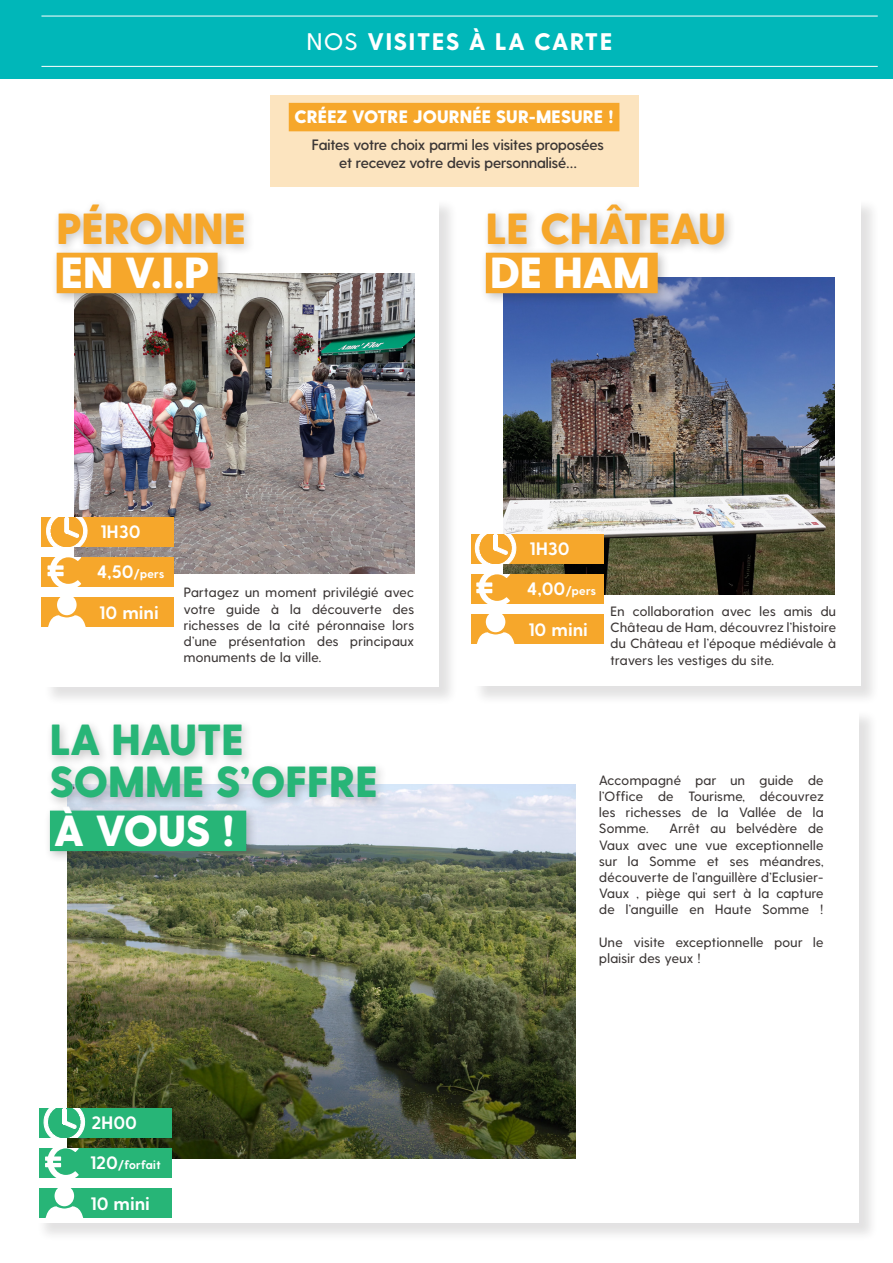
<style>
.page{position:relative;width:893px;height:1263px;background:#fff}
.page>*{position:absolute;margin:0;border:0;box-sizing:border-box;transform-origin:0 0}
.t1{font:800 43.5px/42px "Greycliff CF";color:#27b577}
.t2{font:800 43.5px "Greycliff CF";color:#fff}
.t3{font:800 43.5px "Greycliff CF";color:#f6a72b}
.t4{font:800 24px "Greycliff CF";letter-spacing:.075em;color:#fff}
.t5{font:700 18px "Greycliff CF";letter-spacing:.03em;color:#fff}
.t6{font:800 18px "Greycliff CF";letter-spacing:.01em;color:#fff}
.t7{font:600 15px/18px "Greycliff CF";color:#3b3635;text-align:center}
.t8{font:500 13.5px/16.2px "Greycliff CF";letter-spacing:.03em;color:#3b3635;text-align:justify}
.t9{font:700 12px "Greycliff CF";letter-spacing:.03em;color:#fff}
.s1{font-weight:500}
.s2{font-size:18px}
</style>
<div class="page">
<div style="left:270px;top:96px;width:368px;height:91px;background:#fce4bf"></div>
<div style="left:472px;top:199px;width:408px;height:506px;background:#231f20;opacity:.13"></div>
<div style="left:472px;top:197px;width:388px;height:489px;background:#fff"></div>
<img style="left:504px;top:278px;width:331px;height:316px">
<div style="left:480px;top:247px;width:190px;height:59px;background:#231f20;opacity:.27"></div>
<div style="left:486px;top:253px;width:172px;height:40px;background:#f6a72b"></div>
<div style="left:482px;top:199px;width:254px;height:57px;background:#231f20;opacity:.27"></div>
<div style="left:471px;top:534px;width:132px;height:30px;background:#f6a72b"></div>
<div style="left:471px;top:614px;width:132px;height:29px;background:#f6a72b"></div>
<div style="left:471px;top:574px;width:132px;height:30px;background:#f6a72b"></div>
<svg style="left:474px;top:534px;width:43px;height:30px"></svg>
<svg style="left:476px;top:574px;width:34px;height:30px"></svg>
<svg style="left:477px;top:614px;width:38px;height:29px"></svg>
<div style="left:0;top:0;width:893px;height:78px;background:#00b7b9"></div>
<hr style="left:41px;top:66px;width:837px;height:1px;background:#fff">
<hr style="left:41px;top:16px;width:837px;height:1px;background:#fff">
<div style="left:289px;top:103px;width:330px;height:28px;background:#f6a72b"></div>
<div style="left:37px;top:710px;width:841px;height:532px;background:#231f20;opacity:.13"></div>
<div style="left:35px;top:708px;width:824px;height:514px;background:#fff"></div>
<img style="left:68px;top:785px;width:507px;height:373px">
<div style="left:44px;top:801px;width:214px;height:62px;background:#231f20;opacity:.27"></div>
<div style="left:50px;top:810px;width:196px;height:41px;background:#27b577"></div>
<div style="left:46px;top:719px;width:342px;height:90px;background:#231f20;opacity:.27"></div>
<div style="left:39px;top:1108px;width:132px;height:30px;background:#27b577"></div>
<div style="left:39px;top:1188px;width:132px;height:29px;background:#27b577"></div>
<div style="left:39px;top:1148px;width:132px;height:30px;background:#27b577"></div>
<svg style="left:43px;top:1108px;width:43px;height:30px"></svg>
<svg style="left:45px;top:1148px;width:34px;height:30px"></svg>
<svg style="left:46px;top:1188px;width:37px;height:29px"></svg>
<div style="left:43px;top:199px;width:416px;height:507px;background:#231f20;opacity:.13"></div>
<div style="left:42px;top:197px;width:397px;height:489px;background:#fff"></div>
<img style="left:74px;top:274px;width:340px;height:300px">
<div style="left:51px;top:247px;width:179px;height:59px;background:#231f20;opacity:.27"></div>
<div style="left:57px;top:253px;width:161px;height:40px;background:#f6a72b"></div>
<div style="left:53px;top:199px;width:203px;height:57px;background:#231f20;opacity:.27"></div>
<div style="left:42px;top:517px;width:132px;height:30px;background:#f6a72b"></div>
<div style="left:42px;top:597px;width:132px;height:29px;background:#f6a72b"></div>
<div style="left:42px;top:557px;width:132px;height:30px;background:#f6a72b"></div>
<svg style="left:46px;top:517px;width:42px;height:30px"></svg>
<svg style="left:48px;top:557px;width:33px;height:30px"></svg>
<svg style="left:48px;top:597px;width:38px;height:29px"></svg>
<p class="t4" style="left:307px;top:27px;width:307px"><span class="s1">NOS</span> VISITES À LA CARTE</p>
<p class="t6" style="left:295px;top:106px;width:321px">CRÉEZ VOTRE JOURNÉE SUR-MESURE !</p>
<p class="t3" style="left:56px;top:202px;width:191px">PÉRONNE</p>
<p class="t2" style="left:61px;top:247px;width:150px">EN V.I.P</p>
<p class="t7" style="left:312px;top:135px;width:293px">Faites votre choix parmi les visites proposées et recevez votre devis personnalisé…</p>
<p class="t3" style="left:486px;top:202px;width:242px">LE CHÂTEAU</p>
<p class="t2" style="left:490px;top:247px;width:161px">DE HAM</p>
<p class="t5" style="left:101px;top:520px;width:41px">1H30</p>
<p class="t9" style="left:97px;top:567px;width:69px"><span class="s2">4,50</span>/pers</p>
<p class="t5" style="left:100px;top:602px;width:60px">10 mini</p>
<p class="t8" style="left:184px;top:585px;width:232px">Partagez un moment privilégié avec votre guide à la découverte des richesses de la cité péronnaise lors d’une présentation des principaux monuments de la ville.</p>
<p class="t1" style="left:50px;top:720px;width:330px">LA HAUTE<br>SOMME S’OFFRE</p>
<p class="t2" style="left:54px;top:804px;width:183px">À VOUS !</p>
<p class="t5" style="left:92px;top:1111px;width:46px">2H00</p>
<p class="t9" style="left:90px;top:1158px;width:72px"><span class="s2">120</span>/forfait</p>
<p class="t5" style="left:91px;top:1193px;width:60px">10 mini</p>
<p class="t5" style="left:530px;top:537px;width:41px">1H30</p>
<p class="t9" style="left:527px;top:584px;width:70px"><span class="s2">4,00</span>/pers</p>
<p class="t5" style="left:529px;top:619px;width:60px">10 mini</p>
<p class="t8" style="left:611px;top:603px;width:227px">En collaboration avec les amis du Château de Ham, découvrez l’histoire du Château et l’époque médiévale à travers les vestiges du site.</p>
<p class="t8" style="left:599px;top:772px;width:226px">Accompagné par un guide de l’Office de Tourisme, découvrez les richesses de la Vallée de la Somme.</p>
<p class="t8" style="left:599px;top:820px;width:226px;text-indent:70px">Arrêt au belvédère de Vaux avec une vue exceptionnelle sur la Somme et ses méandres, découverte de l’anguillère d’Eclusier-Vaux , piège qui sert à la capture de l’anguille en Haute Somme !</p>
<p class="t8" style="left:599px;top:934px;width:226px">Une visite exceptionnelle pour le plaisir des yeux !</p>
</div>
